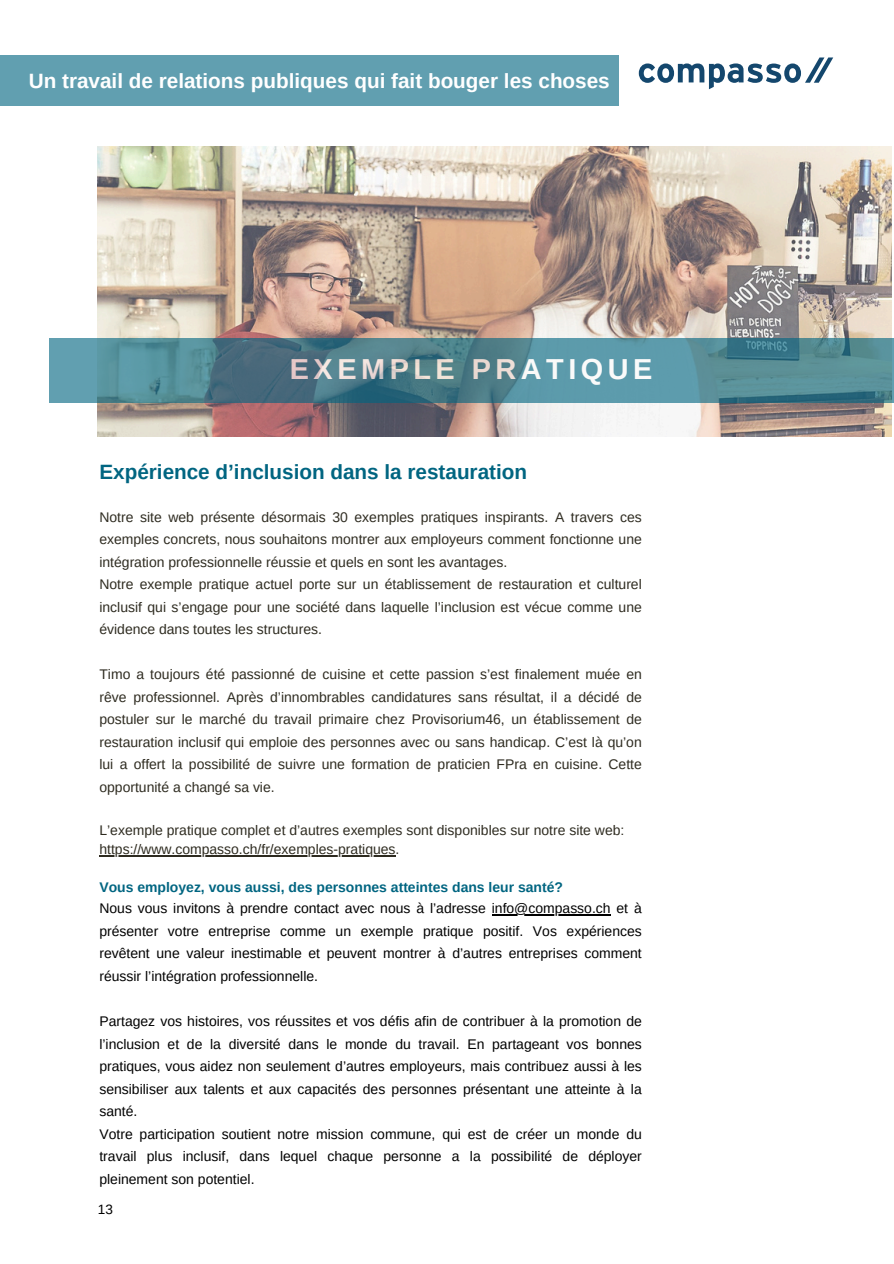
<style>
.page{position:relative;width:894px;height:1264px;background:#fff}
.page>*{position:absolute;margin:0;border:0;box-sizing:border-box;transform-origin:0 0}
.t1{font:700 28.95px "Arimo";letter-spacing:.155em;color:#fff}
.t2{font:700 20.7px "Arimo";color:#fff}
.t3{font:700 20.7px "Arimo";color:#006581}
.t4{font:13.95px/22.5px "Arimo";color:#2e2b20;text-align:justify}
.t5{font:13.95px/22.5px "Arimo";color:#000}
.t6{font:700 13.95px "Arimo";color:#006581}
.t7{font:13.5px "Arimo";color:#000}
</style>
<div class="page">
<img style="left:98px;top:146px;width:793px;height:290px">
<svg style="left:49px;top:338px;width:844px;height:65px;background:#518694"></svg>
<hr style="left:99px;top:855px;width:296px;height:1px;background:#2e2b20">
<hr style="left:491px;top:914px;width:119px;height:1px;background:#000">
<svg style="left:638px;top:57px;width:195px;height:32px"></svg>
<div style="left:0;top:56px;width:618px;height:50px;background:#619fb0"></div>
<h2 class="t2" style="left:29px;top:70px;width:582px">Un travail de relations publiques qui fait bouger les choses</h2>
<h1 class="t1" style="left:290px;top:352px;width:364px">EXEMPLE PRATIQUE</h1>
<p class="t3" style="left:99px;top:460px;width:429px">Expérience d’inclusion dans la restauration</p>
<h2 class="t4" style="left:99px;top:505px;width:543px">Notre site web présente désormais 30 exemples pratiques inspirants. A travers ces exemples concrets, nous souhaitons montrer aux employeurs comment fonctionne une intégration professionnelle réussie et quels en sont les avantages.</h2>
<p class="t4" style="left:99px;top:573px;width:543px">Notre exemple pratique actuel porte sur un établissement de restauration et culturel inclusif qui s’engage pour une société dans laquelle l’inclusion est vécue comme une évidence dans toutes les structures.</p>
<h1 class="t4" style="left:99px;top:663px;width:543px">Timo a toujours été passionné de cuisine et cette passion s’est finalement muée en rêve professionnel. Après d’innombrables candidatures sans résultat, il a décidé de postuler sur le marché du travail primaire chez Provisorium46, un établissement de restauration inclusif qui emploie des personnes avec ou sans handicap. C’est là qu’on lui a offert la possibilité de suivre une formation de praticien FPra en cuisine. Cette opportunité a changé sa vie.</h1>
<h2 class="t4" style="left:99px;top:818px;width:526px">L’exemple pratique complet et d’autres exemples sont disponibles sur notre site web:</h2>
<p class="t4" style="left:99px;top:837px;width:301px">https://www.compasso.ch/fr/exemples-pratiques.</p>
<p class="t6" style="left:99px;top:879px;width:465px">Vous employez, vous aussi, des personnes atteintes dans leur santé?</p>
<p class="t5" style="left:99px;top:897px;width:543px">Nous vous invitons à prendre contact avec nous à l’adresse info@compasso.ch et à</p>
<p class="t5" style="left:99px;top:919px;width:543px;text-align:justify">présenter votre entreprise comme un exemple pratique positif. Vos expériences revêtent une valeur inestimable et peuvent montrer à d’autres entreprises comment réussir l’intégration professionnelle.</p>
<p class="t5" style="left:99px;top:1009px;width:543px">Partagez vos histoires, vos réussites et vos défis afin de contribuer à la promotion de</p>
<p class="t5" style="left:99px;top:1032px;width:543px">l’inclusion et de la diversité dans le monde du travail. En partageant vos bonnes pratiques, vous aidez non seulement d’autres employeurs, mais contribuez aussi à les sensibiliser aux talents et aux capacités des personnes présentant une atteinte à la santé.<br>Votre participation soutient notre mission commune, qui est de créer un monde du</p>
<p class="t5" style="left:99px;top:1144px;width:543px">travail plus inclusif, dans lequel chaque personne a la possibilité de déployer pleinement son potentiel.</p>
<p class="t7" style="left:98px;top:1202px;width:17px">13</p>
</div>
